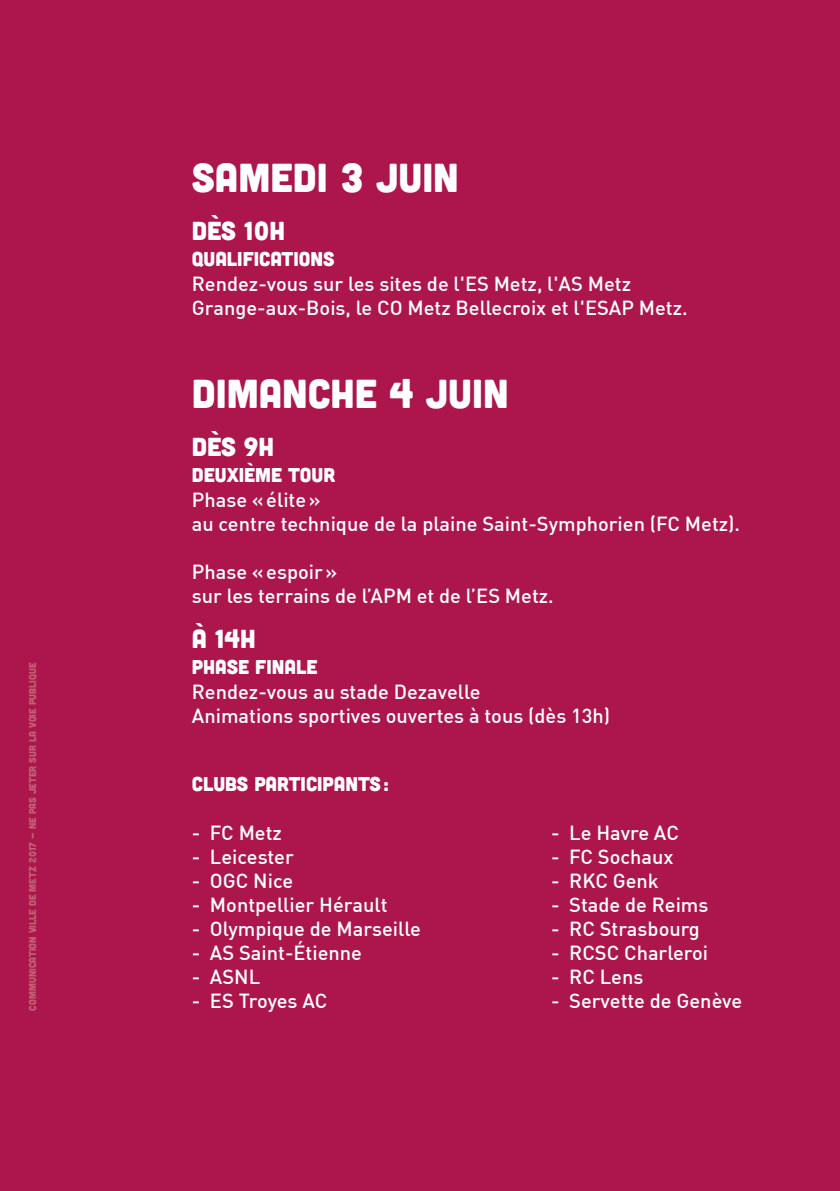
<style>
.page{position:relative;width:840px;height:1191px;background:#fff}
.page>*{position:absolute;margin:0;border:0;box-sizing:border-box;transform-origin:0 0}
.t1{font:40.4px "Cubano";color:#fff}
.t2{font:26px "Cubano";color:#fff}
.t3{font:500 20px "DIN";color:#fff}
.t4{font:20px "Cubano";color:#fff}
.t5{font:10px "Cubano";color:#c16072}
</style>
<div class="page">
<div style="left:0;top:0;width:839px;height:1191px;background:#ad154d"></div>
<p class="t5" style="left:26px;top:1010px;width:349px;rotate:-90deg">COMMUNICATION VILLE DE METZ 2017 - NE PAS JETER SUR LA VOIE PUBLIQUE</p>
<p class="t1" style="left:192px;top:152px;width:268px">SAMEDI 3 JUIN</p>
<p class="t2" style="left:192px;top:214px;width:95px">DÈS 10H</p>
<p class="t4" style="left:192px;top:246px;width:144px">QUALIFICATIONS</p>
<p class="t3" style="left:192px;top:271px;width:440px">Rendez-vous sur les sites de l'ES Metz, l'AS Metz</p>
<p class="t3" style="left:192px;top:295px;width:497px">Grange-aux-Bois, le CO Metz Bellecroix et l'ESAP Metz.</p>
<p class="t1" style="left:192px;top:368px;width:318px">DIMANCHE 4 JUIN</p>
<p class="t2" style="left:192px;top:430px;width:84px">DÈS 9H</p>
<p class="t4" style="left:192px;top:462px;width:145px">DEUXIÈME TOUR</p>
<p class="t3" style="left:192px;top:487px;width:130px">Phase «élite»</p>
<p class="t3" style="left:192px;top:511px;width:549px">au centre technique de la plaine Saint-Symphorien (FC Metz).</p>
<p class="t3" style="left:192px;top:559px;width:147px">Phase «espoir»</p>
<p class="t3" style="left:192px;top:583px;width:363px">sur les terrains de l’APM et de l’ES Metz.</p>
<p class="t2" style="left:192px;top:622px;width:65px">À 14H</p>
<p class="t4" style="left:192px;top:654px;width:127px">PHASE FINALE</p>
<p class="t3" style="left:192px;top:679px;width:290px">Rendez-vous au stade Dezavelle</p>
<p class="t3" style="left:192px;top:703px;width:419px">Animations sportives ouvertes à tous (dès 13h)</p>
<p class="t4" style="left:192px;top:771px;width:198px">CLUBS PARTICIPANTS:</p>
<p class="t3" style="left:192px;top:820px;width:92px">- FC Metz</p>
<p class="t3" style="left:192px;top:844px;width:103px">- Leicester</p>
<p class="t3" style="left:192px;top:868px;width:103px">- OGC Nice</p>
<p class="t3" style="left:192px;top:892px;width:197px">- Montpellier Hérault</p>
<p class="t3" style="left:192px;top:916px;width:230px">- Olympique de Marseille</p>
<p class="t3" style="left:192px;top:940px;width:172px">- AS Saint-Étienne</p>
<p class="t3" style="left:192px;top:964px;width:70px">- ASNL</p>
<p class="t3" style="left:192px;top:988px;width:137px">- ES Troyes AC</p>
<p class="t3" style="left:550px;top:820px;width:129px">- Le Havre AC</p>
<p class="t3" style="left:550px;top:844px;width:124px">- FC Sochaux</p>
<p class="t3" style="left:550px;top:868px;width:109px">- RKC Genk</p>
<p class="t3" style="left:550px;top:892px;width:159px">- Stade de Reims</p>
<p class="t3" style="left:550px;top:916px;width:150px">- RC Strasbourg</p>
<p class="t3" style="left:550px;top:940px;width:158px">- RCSC Charleroi</p>
<p class="t3" style="left:550px;top:964px;width:94px">- RC Lens</p>
<p class="t3" style="left:550px;top:988px;width:193px">- Servette de Genève</p>
</div>
